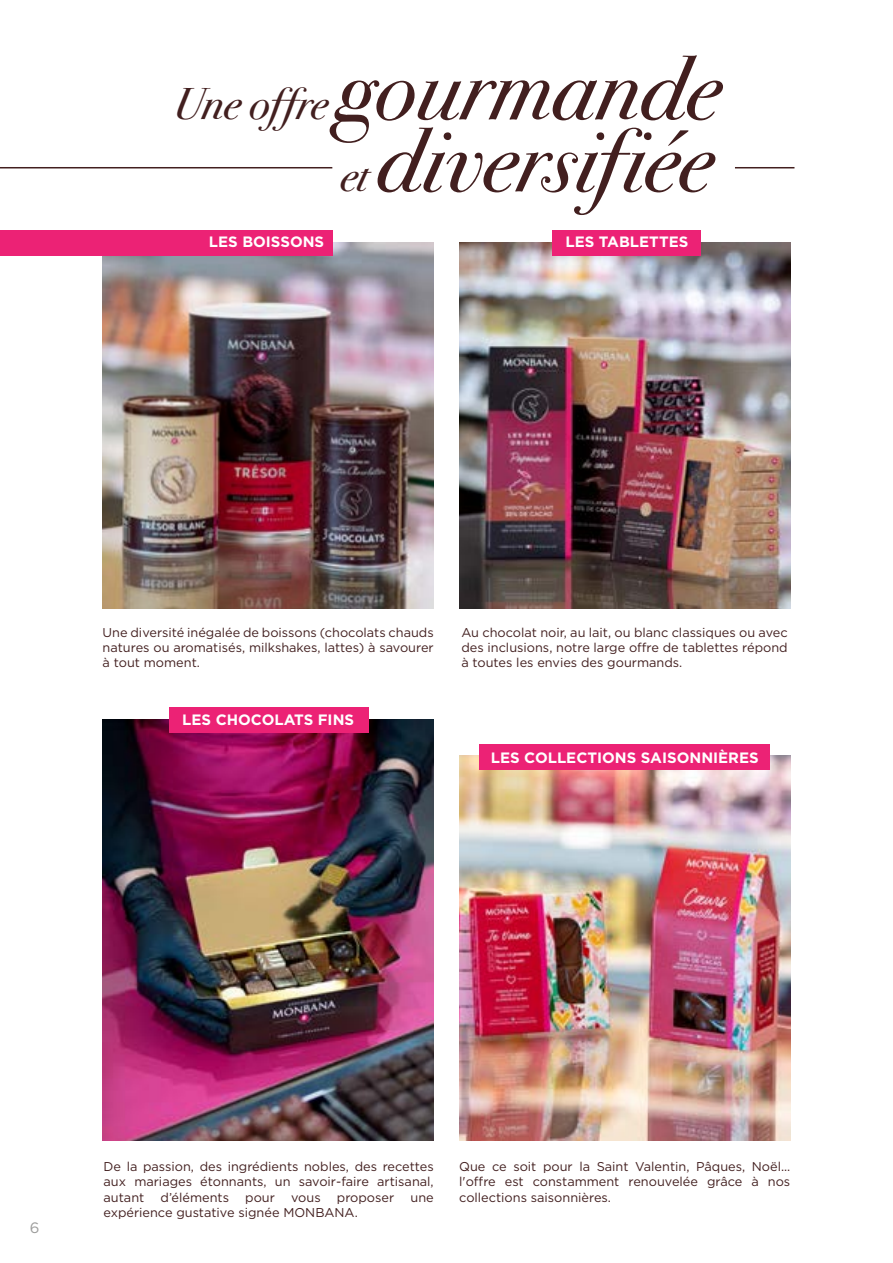
<style>
.page{position:relative;width:893px;height:1263px;background:#fff}
.page>*{position:absolute;margin:0;border:0;box-sizing:border-box;transform-origin:0 0}
.t1{font:italic 90px "Bodoni Sev ITC";color:#421f1f}
.t2{font:700 15px "Gotham";color:#fff}
.t3{font:15px "Gotham";color:#9d9d9c}
.t4{font:12.75px/15.3px "Gotham";color:#421f1f;text-align:justify}
.s1{font-size:45px}
</style>
<div class="page">
<img style="left:103px;top:243px;width:331px;height:365px">
<img style="left:459px;top:243px;width:331px;height:365px">
<img style="left:103px;top:720px;width:331px;height:420px">
<img style="left:459px;top:755px;width:331px;height:385px">
<hr style="left:0;top:167px;width:332px;height:1px;background:#421f1f">
<div style="left:0;top:230px;width:332px;height:26px;background:#ec2275"></div>
<div style="left:480px;top:744px;width:290px;height:26px;background:#ec2275"></div>
<div style="left:169px;top:707px;width:200px;height:26px;background:#ec2275"></div>
<div style="left:552px;top:230px;width:149px;height:26px;background:#ec2275"></div>
<hr style="left:735px;top:167px;width:59px;height:1px;background:#421f1f">
<p class="t1" style="left:174px;top:34px;width:548px"><span class="s1">Une offre</span> gourmande</p>
<p class="t1" style="left:340px;top:106px;width:374px"><span class="s1">et</span> diversifiée</p>
<p class="t2" style="left:209px;top:232px;width:117px">LES BOISSONS</p>
<p class="t2" style="left:565px;top:232px;width:124px">LES TABLETTES</p>
<p class="t4" style="left:103px;top:624px;width:333px">Une diversité inégalée de boissons (chocolats chauds natures ou aromatisés, milkshakes, lattes) à savourer à tout moment.</p>
<p class="t2" style="left:182px;top:709px;width:173px">LES CHOCOLATS FINS</p>
<p class="t4" style="left:461px;top:624px;width:328px">Au chocolat noir, au lait, ou blanc classiques ou avec des inclusions, notre large offre de tablettes répond à toutes les envies des gourmands.</p>
<p class="t2" style="left:491px;top:747px;width:270px">LES COLLECTIONS SAISONNIÈRES</p>
<p class="t3" style="left:30px;top:1218px;width:11px">6</p>
<p class="t4" style="left:104px;top:1158px;width:332px">De la passion, des ingrédients nobles, des recettes aux mariages étonnants, un savoir-faire artisanal, autant</p>
<p class="t4" style="left:161px;top:1189px;width:70px">d’éléments</p>
<p class="t4" style="left:245px;top:1189px;width:31px">pour</p>
<p class="t4" style="left:291px;top:1189px;width:31px">vous</p>
<p class="t4" style="left:337px;top:1189px;width:59px">proposer</p>
<p class="t4" style="left:410px;top:1189px;width:25px">une</p>
<p class="t4" style="left:104px;top:1204px;width:256px">expérience gustative signée MONBANA.</p>
<p class="t4" style="left:459px;top:1158px;width:333px">Que ce soit pour la Saint Valentin, Pâques, Noël... l'offre est constamment renouvelée grâce à nos collections saisonnières.</p>
</div>
